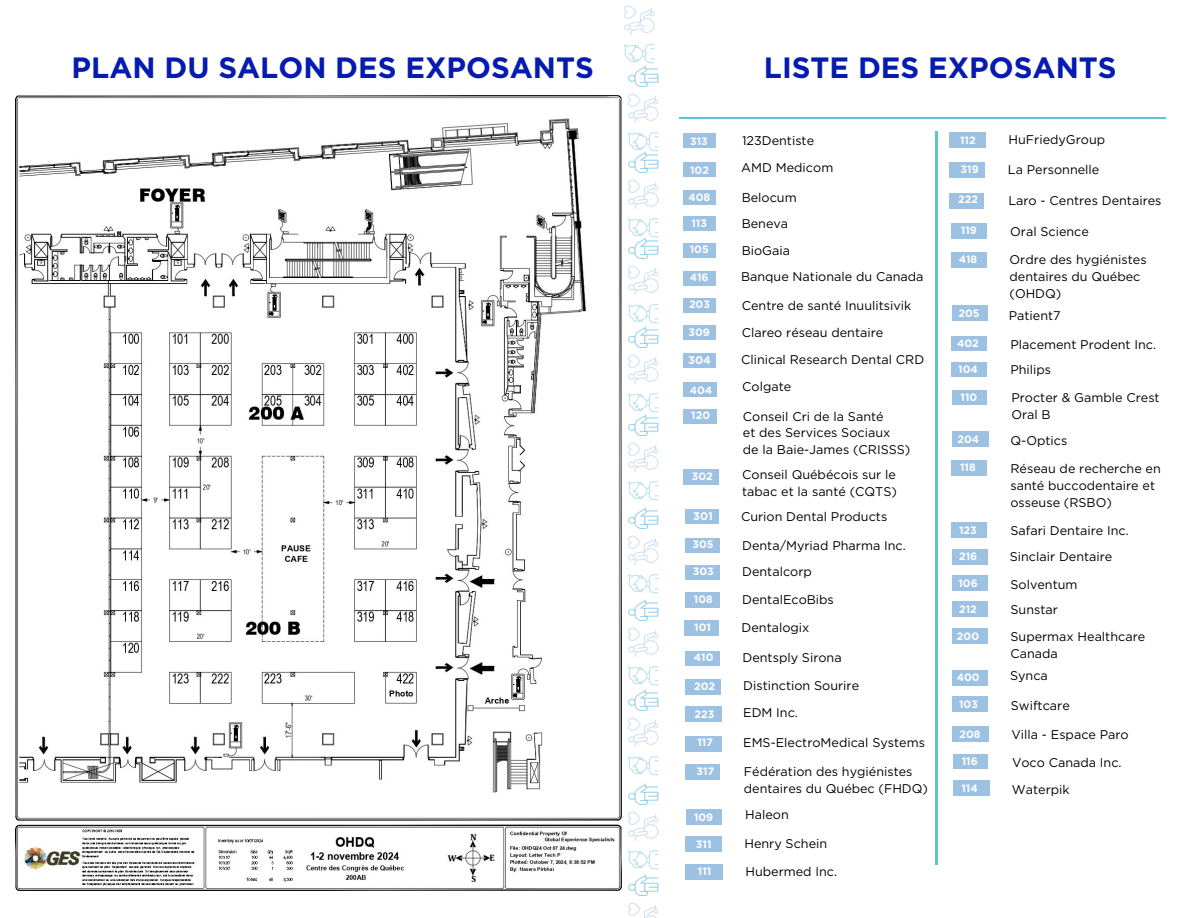
<style>
.page{position:relative;width:1188px;height:918px;background:#fff}
.page>*{position:absolute;margin:0;border:0;box-sizing:border-box;transform-origin:0 0}
.t1{font:700 29.4px "Gotham";color:#061bb0}
.t2{font:12.6px/16.8px "Gotham";color:#000}
.t3{font:700 11.1px "Gotham";color:#fff}
.t4{font:700 10.65px "Gotham";color:#fff}
</style>
<div class="page">
<hr style="left:679px;top:117px;width:486px;height:1px;background:#63c3d1">
<div style="left:683px;top:133px;width:33px;height:14px;background:#9cc1e3"></div>
<div style="left:683px;top:191px;width:33px;height:14px;background:#9cc1e3"></div>
<div style="left:683px;top:217px;width:33px;height:14px;background:#9cc1e3"></div>
<div style="left:683px;top:243px;width:33px;height:14px;background:#9cc1e3"></div>
<div style="left:683px;top:271px;width:33px;height:15px;background:#9cc1e3"></div>
<div style="left:683px;top:298px;width:33px;height:14px;background:#9cc1e3"></div>
<div style="left:683px;top:326px;width:33px;height:14px;background:#9cc1e3"></div>
<div style="left:683px;top:353px;width:33px;height:15px;background:#9cc1e3"></div>
<hr style="left:935px;top:131px;width:2px;height:734px;background:#63c3d1">
<img style="left:648px;top:68px;width:11px;height:74px">
<img style="left:624px;top:5px;width:33px;height:70px">
<img style="left:648px;top:142px;width:11px;height:86px">
<img style="left:648px;top:228px;width:11px;height:88px">
<img style="left:648px;top:316px;width:11px;height:89px">
<img style="left:648px;top:405px;width:11px;height:93px">
<img style="left:648px;top:498px;width:11px;height:91px">
<img style="left:648px;top:589px;width:11px;height:91px">
<img style="left:648px;top:680px;width:11px;height:94px">
<img style="left:648px;top:774px;width:11px;height:91px">
<img style="left:628px;top:865px;width:31px;height:53px">
<div style="left:683px;top:382px;width:34px;height:15px;background:#9cc1e3"></div>
<div style="left:683px;top:409px;width:34px;height:14px;background:#9cc1e3"></div>
<div style="left:683px;top:470px;width:36px;height:15px;background:#9cc1e3"></div>
<div style="left:685px;top:509px;width:34px;height:15px;background:#9cc1e3"></div>
<div style="left:685px;top:538px;width:34px;height:15px;background:#9cc1e3"></div>
<div style="left:685px;top:565px;width:35px;height:15px;background:#9cc1e3"></div>
<div style="left:685px;top:593px;width:35px;height:14px;background:#9cc1e3"></div>
<div style="left:685px;top:651px;width:35px;height:15px;background:#9cc1e3"></div>
<div style="left:685px;top:680px;width:36px;height:15px;background:#9cc1e3"></div>
<div style="left:685px;top:706px;width:36px;height:16px;background:#9cc1e3"></div>
<div style="left:685px;top:765px;width:35px;height:14px;background:#9cc1e3"></div>
<div style="left:949px;top:193px;width:35px;height:16px;background:#9cc1e3"></div>
<div style="left:686px;top:809px;width:36px;height:15px;background:#9cc1e3"></div>
<div style="left:686px;top:836px;width:36px;height:16px;background:#9cc1e3"></div>
<div style="left:685px;top:864px;width:38px;height:16px;background:#9cc1e3"></div>
<div style="left:683px;top:162px;width:33px;height:14px;background:#9cc1e3"></div>
<div style="left:949px;top:162px;width:36px;height:16px;background:#9cc1e3"></div>
<div style="left:952px;top:252px;width:35px;height:15px;background:#9cc1e3"></div>
<div style="left:952px;top:306px;width:36px;height:15px;background:#9cc1e3"></div>
<div style="left:951px;top:223px;width:36px;height:15px;background:#9cc1e3"></div>
<div style="left:952px;top:336px;width:35px;height:15px;background:#9cc1e3"></div>
<div style="left:952px;top:362px;width:35px;height:15px;background:#9cc1e3"></div>
<div style="left:952px;top:460px;width:35px;height:16px;background:#9cc1e3"></div>
<div style="left:952px;top:522px;width:35px;height:16px;background:#9cc1e3"></div>
<div style="left:952px;top:549px;width:36px;height:15px;background:#9cc1e3"></div>
<div style="left:952px;top:575px;width:36px;height:16px;background:#9cc1e3"></div>
<div style="left:952px;top:601px;width:36px;height:16px;background:#9cc1e3"></div>
<div style="left:952px;top:628px;width:36px;height:16px;background:#9cc1e3"></div>
<div style="left:952px;top:670px;width:36px;height:15px;background:#9cc1e3"></div>
<div style="left:952px;top:697px;width:36px;height:15px;background:#9cc1e3"></div>
<div style="left:952px;top:431px;width:37px;height:16px;background:#9cc1e3"></div>
<div style="left:953px;top:726px;width:36px;height:16px;background:#9cc1e3"></div>
<div style="left:953px;top:754px;width:35px;height:15px;background:#9cc1e3"></div>
<div style="left:953px;top:780px;width:36px;height:16px;background:#9cc1e3"></div>
<div style="left:953px;top:390px;width:33px;height:15px;background:#9cc1e3"></div>
<div style="left:949px;top:133px;width:36px;height:15px;background:#9cc1e3"></div>
<div style="left:685px;top:736px;width:36px;height:16px;background:#9cc1e3"></div>
<img style="left:15px;top:71px;width:633px;height:828px">
<div style="left:684px;top:621px;width:35px;height:14px;background:#9cc1e3"></div>
<h1 class="t1" style="left:72px;top:49px;width:524px">PLAN DU SALON DES EXPOSANTS</h1>
<p class="t1" style="left:764px;top:49px;width:354px">LISTE DES EXPOSANTS</p>
<p class="t4" style="left:690px;top:134px;width:19px">313</p>
<p class="t2" style="left:742px;top:132px;width:74px">123Dentiste</p>
<p class="t4" style="left:960px;top:134px;width:17px">112</p>
<h2 class="t2" style="left:1009px;top:131px;width:98px">HuFriedyGroup</h2>
<p class="t4" style="left:690px;top:163px;width:20px">102</p>
<p class="t2" style="left:741px;top:160px;width:94px">AMD Medicom</p>
<p class="t4" style="left:961px;top:163px;width:20px">319</p>
<p class="t2" style="left:1008px;top:161px;width:93px">La Personnelle</p>
<p class="t4" style="left:688px;top:190px;width:23px">408</p>
<p class="t4" style="left:691px;top:216px;width:17px">113</p>
<p class="t4" style="left:690px;top:243px;width:20px">105</p>
<p class="t2" style="left:742px;top:242px;width:50px">BioGaia</p>
<p class="t4" style="left:690px;top:271px;width:20px">416</p>
<p class="t2" style="left:741px;top:268px;width:184px">Banque Nationale du Canada</p>
<p class="t4" style="left:689px;top:298px;width:23px">203</p>
<p class="t2" style="left:742px;top:297px;width:171px">Centre de santé Inuulitsivik</p>
<h1 class="t4" style="left:689px;top:326px;width:23px">309</h1>
<p class="t2" style="left:742px;top:324px;width:143px">Clareo réseau dentaire</p>
<p class="t3" style="left:688px;top:354px;width:24px">304</p>
<p class="t2" style="left:741px;top:351px;width:185px">Clinical Research Dental CRD</p>
<p class="t2" style="left:742px;top:189px;width:56px">Belocum</p>
<p class="t2" style="left:742px;top:215px;width:48px">Beneva</p>
<p class="t4" style="left:690px;top:384px;width:24px">404</p>
<p class="t2" style="left:742px;top:378px;width:51px">Colgate</p>
<p class="t4" style="left:691px;top:409px;width:20px">120</p>
<p class="t2" style="left:743px;top:408px;width:149px">Conseil Cri de la Santé et des Services Sociaux</p>
<p class="t2" style="left:743px;top:441px;width:169px">de la Baie-James (CRISSS)</p>
<p class="t4" style="left:692px;top:469px;width:23px">302</p>
<p class="t2" style="left:742px;top:466px;width:156px">Conseil Québécois sur le tabac et la santé (CQTS)</p>
<p class="t3" style="left:693px;top:510px;width:21px">301</p>
<p class="t2" style="left:741px;top:508px;width:148px">Curion Dental Products</p>
<p class="t4" style="left:693px;top:538px;width:23px">305</p>
<p class="t2" style="left:742px;top:537px;width:165px">Denta/Myriad Pharma Inc.</p>
<p class="t4" style="left:693px;top:565px;width:23px">303</p>
<p class="t2" style="left:742px;top:563px;width:71px">Dentalcorp</p>
<p class="t4" style="left:694px;top:593px;width:20px">108</p>
<p class="t2" style="left:742px;top:591px;width:93px">DentalEcoBibs</p>
<p class="t4" style="left:694px;top:621px;width:18px">101</p>
<p class="t2" style="left:742px;top:619px;width:69px">Dentalogix</p>
<p class="t4" style="left:694px;top:651px;width:21px">410</p>
<p class="t2" style="left:743px;top:649px;width:101px">Dentsply Sirona</p>
<p class="t4" style="left:694px;top:680px;width:23px">202</p>
<p class="t2" style="left:743px;top:677px;width:117px">Distinction Sourire</p>
<p class="t4" style="left:694px;top:708px;width:21px">223</p>
<p class="t2" style="left:743px;top:704px;width:56px">EDM Inc.</p>
<p class="t4" style="left:697px;top:736px;width:17px">117</p>
<p class="t2" style="left:743px;top:734px;width:183px">EMS-ElectroMedical Systems</p>
<p class="t4" style="left:697px;top:764px;width:19px">317</p>
<p class="t2" style="left:744px;top:763px;width:186px">Fédération des hygiénistes dentaires du Québec (FHDQ)</p>
<p class="t4" style="left:694px;top:811px;width:21px">109</p>
<p class="t2" style="left:745px;top:807px;width:45px">Haleon</p>
<p class="t4" style="left:696px;top:838px;width:17px">311</p>
<p class="t2" style="left:744px;top:835px;width:84px">Henry Schein</p>
<p class="t4" style="left:698px;top:865px;width:15px">111</p>
<p class="t2" style="left:746px;top:863px;width:93px">Hubermed Inc.</p>
<p class="t4" style="left:958px;top:193px;width:21px">222</p>
<p class="t2" style="left:1008px;top:192px;width:155px">Laro - Centres Dentaires</p>
<p class="t4" style="left:961px;top:224px;width:18px">119</p>
<p class="t2" style="left:1010px;top:223px;width:80px">Oral Science</p>
<p class="t4" style="left:959px;top:253px;width:20px">418</p>
<p class="t2" style="left:1010px;top:251px;width:139px">Ordre des hygiénistes dentaires du Québec (OHDQ)</p>
<p class="t4" style="left:958px;top:307px;width:23px">205</p>
<p class="t2" style="left:1009px;top:307px;width:54px">Patient7</p>
<p class="t4" style="left:957px;top:337px;width:23px">402</p>
<p class="t4" style="left:958px;top:363px;width:21px">104</p>
<h2 class="t2" style="left:1010px;top:336px;width:147px">Placement Prodent Inc.</h2>
<h2 class="t2" style="left:1010px;top:362px;width:42px">Philips</h2>
<h2 class="t4" style="left:961px;top:391px;width:18px">110</h2>
<p class="t2" style="left:1011px;top:389px;width:150px">Procter &amp; Gamble Crest<br>Oral B</p>
<h2 class="t4" style="left:957px;top:433px;width:23px">204</h2>
<h2 class="t2" style="left:1010px;top:432px;width:58px">Q-Optics</h2>
<p class="t4" style="left:960px;top:461px;width:17px">118</p>
<p class="t2" style="left:1010px;top:460px;width:152px">Réseau de recherche en santé buccodentaire et osseuse (RSBO)</p>
<p class="t4" style="left:959px;top:523px;width:19px">123</p>
<h2 class="t2" style="left:1010px;top:522px;width:120px">Safari Dentaire Inc.</h2>
<h2 class="t4" style="left:959px;top:550px;width:20px">216</h2>
<h2 class="t2" style="left:1010px;top:548px;width:104px">Sinclair Dentaire</h2>
<h2 class="t4" style="left:958px;top:577px;width:21px">106</h2>
<h2 class="t4" style="left:959px;top:603px;width:19px">212</h2>
<h2 class="t4" style="left:957px;top:629px;width:24px">200</h2>
<h2 class="t2" style="left:1011px;top:628px;width:136px">Supermax Healthcare<br>Canada</h2>
<h2 class="t4" style="left:957px;top:671px;width:24px">400</h2>
<h2 class="t2" style="left:1010px;top:667px;width:39px">Synca</h2>
<h2 class="t4" style="left:959px;top:698px;width:20px">103</h2>
<h2 class="t2" style="left:1011px;top:697px;width:61px">Swiftcare</h2>
<h2 class="t2" style="left:1011px;top:576px;width:69px">Solventum</h2>
<h2 class="t2" style="left:1011px;top:601px;width:49px">Sunstar</h2>
<h2 class="t4" style="left:959px;top:728px;width:23px">208</h2>
<h2 class="t2" style="left:1011px;top:727px;width:119px">Villa - Espace Paro</h2>
<h2 class="t4" style="left:962px;top:755px;width:18px">116</h2>
<h2 class="t2" style="left:1012px;top:754px;width:111px">Voco Canada Inc.</h2>
<h2 class="t4" style="left:961px;top:782px;width:18px">114</h2>
<h2 class="t2" style="left:1012px;top:781px;width:59px">Waterpik</h2>
</div>
